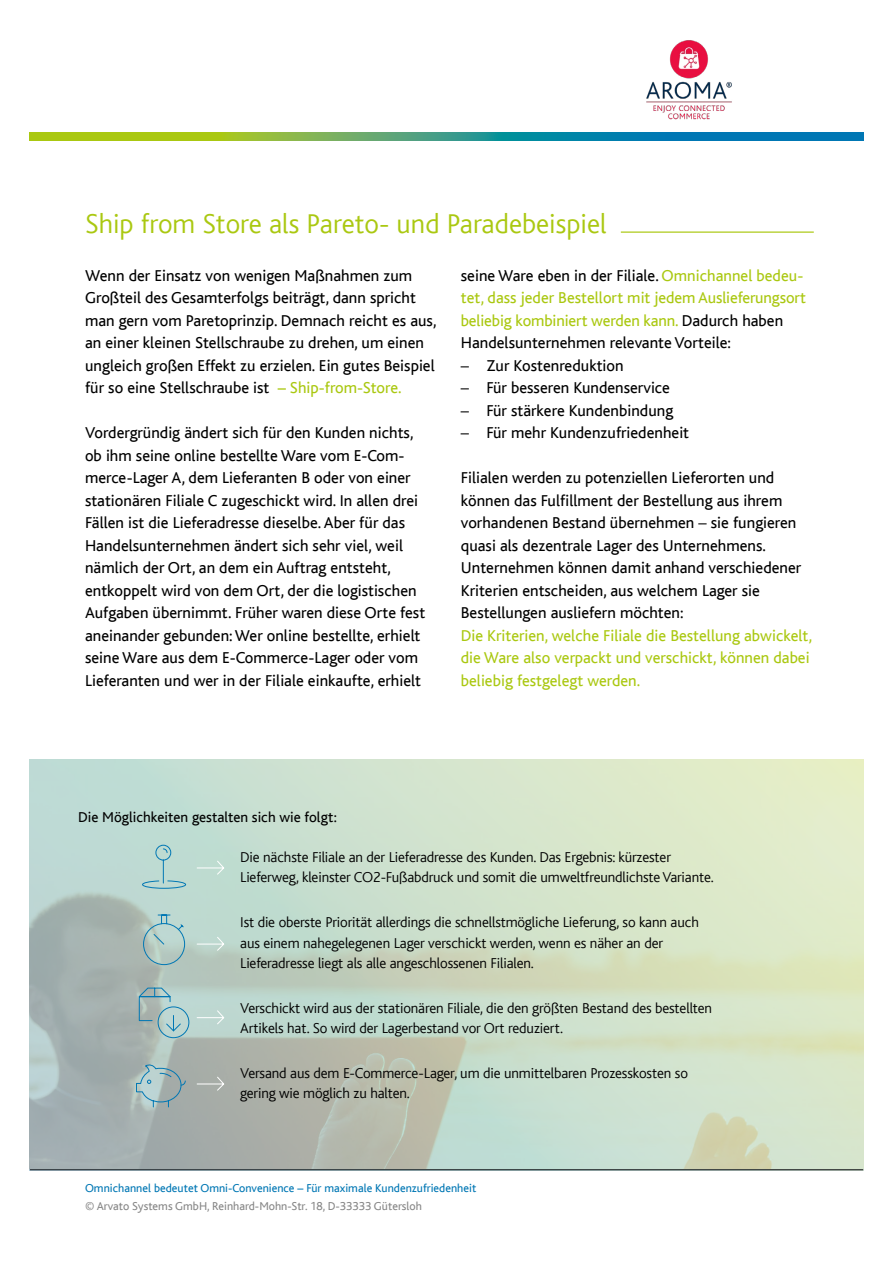
<style>
.page{position:relative;width:893px;height:1263px;background:#fff}
.page>*{position:absolute;margin:0;border:0;box-sizing:border-box;transform-origin:0 0}
.t1{font:300 28.5px "Bliss";color:#aac811}
.t2{font:16.5px/22.5px "Bliss";color:#000}
.t3{font:16.5px/22.5px "Bliss";color:#aac811}
.t4{font:300 15px/20.2px "Bliss";letter-spacing:-.01em;color:#000}
.t5{font:15px "Bliss";color:#000}
.t6{font:12px "Bliss";color:#0077b4}
.t7{font:12px "Bliss";color:#878787}
.s1{color:#aac811}
.s2{color:#000}
.s3{font-weight:300}
</style>
<div class="page">
<svg style="left:30px;top:759px;width:833px;height:410px;background:#c7d7c4"></svg>
<svg style="left:30px;top:132px;width:833px;height:9px;background:#4fa06d"></svg>
<hr style="left:621px;top:231px;width:193px;height:2px;background:#aac811">
<hr style="left:30px;top:1169px;width:833px;height:1px;background:#000">
<svg style="left:196px;top:860px;width:29px;height:15px"></svg>
<svg style="left:143px;top:914px;width:42px;height:51px;background:#a8c7c4"></svg>
<svg style="left:142px;top:844px;width:45px;height:45px;background:#afd2cf"></svg>
<svg style="left:137px;top:987px;width:53px;height:51px;background:#a3bfbf"></svg>
<svg style="left:136px;top:1064px;width:50px;height:44px;background:#9fb6b8"></svg>
<svg style="left:196px;top:936px;width:29px;height:15px"></svg>
<svg style="left:196px;top:1009px;width:29px;height:16px"></svg>
<svg style="left:196px;top:1076px;width:29px;height:15px"></svg>
<img style="left:626px;top:40px;width:122px;height:96px">
<h1 class="t1" style="left:85px;top:208px;width:523px">Ship from Store als Pareto- und Paradebeispiel</h1>
<p class="t2" style="left:85px;top:264px;width:353px">Wenn der Einsatz von wenigen Maßnahmen zum Großteil des Gesamterfolgs beiträgt, dann spricht man gern vom Paretoprinzip. Demnach reicht es aus, an einer kleinen Stellschraube zu drehen, um einen ungleich großen Effekt zu erzielen. Ein gutes Beispiel für so eine Stellschraube ist <span class="s1">– Ship-from-Store.</span></p>
<p class="t2" style="left:85px;top:422px;width:342px">Vordergründig ändert sich für den Kunden nichts, ob ihm seine online bestellte Ware vom E-Com&shy;merce-Lager A, dem Lieferanten B oder von einer stationären Filiale C zugeschickt wird. In allen drei Fällen ist die Lieferadresse dieselbe. Aber für das Handelsunternehmen ändert sich sehr viel, weil nämlich der Ort, an dem ein Auftrag entsteht, entkoppelt wird von dem Ort, der die logistischen Aufgaben übernimmt. Früher waren diese Orte fest aneinander gebunden: Wer online bestellte, erhielt seine Ware aus dem E-Commerce-Lager oder vom Lieferanten und wer in der Filiale einkaufte, erhielt</p>
<p class="t3" style="left:461px;top:264px;width:347px"><span class="s2">seine Ware eben in der Filiale.</span> Omnichannel bedeu&shy;tet, dass jeder Bestellort mit jedem Auslieferungsort beliebig kombiniert werden kann. <span class="s2">Dadurch haben Handelsunternehmen relevante Vorteile:</span></p>
<p class="t2" style="left:461px;top:354px;width:164px"><span class="s3">–</span> Zur Kostenreduktion</p>
<p class="t2" style="left:461px;top:377px;width:211px"><span class="s3">–</span> Für besseren Kundenservice</p>
<p class="t2" style="left:461px;top:399px;width:214px"><span class="s3">–</span> Für stärkere Kundenbindung</p>
<p class="t2" style="left:461px;top:422px;width:230px"><span class="s3">–</span> Für mehr Kundenzufriedenheit</p>
<p class="t2" style="left:461px;top:467px;width:342px">Filialen werden zu potenziellen Lieferorten und können das Fulfillment der Bestellung aus ihrem vorhandenen Bestand übernehmen <span class="s3">–</span> sie fungieren quasi als dezentrale Lager des Unternehmens.<br>Unternehmen können damit anhand verschiedener Kriterien entscheiden, aus welchem Lager sie Bestellungen ausliefern möchten:</p>
<p class="t3" style="left:461px;top:624px;width:353px">Die Kriterien, welche Filiale die Bestellung abwickelt, die Ware also verpackt und verschickt, können dabei beliebig festgelegt werden.</p>
<p class="t5" style="left:78px;top:809px;width:260px">Die Möglichkeiten gestalten sich wie folgt:</p>
<p class="t4" style="left:240px;top:847px;width:475px">Die nächste Filiale an der Lieferadresse des Kunden. Das Ergebnis: kürzester<br>Lieferweg, kleinster CO2-Fußabdruck und somit die umweltfreundlichste Variante.</p>
<p class="t4" style="left:240px;top:912px;width:460px">Ist die oberste Priorität allerdings die schnellstmögliche Lieferung, so kann auch aus einem nahegelegenen Lager verschickt werden, wenn es näher an der<br>Lieferadresse liegt als alle angeschlossenen Filialen.</p>
<p class="t4" style="left:240px;top:998px;width:473px">Verschickt wird aus der stationären Filiale, die den größten Bestand des bestellten<br>Artikels hat. So wird der Lagerbestand vor Ort reduziert.</p>
<p class="t4" style="left:240px;top:1063px;width:449px">Versand aus dem E-Commerce-Lager, um die unmittelbaren Prozesskosten so gering wie möglich zu halten.</p>
<p class="t6" style="left:85px;top:1182px;width:393px">Omnichannel bedeutet Omni-Convenience – Für maximale Kundenzufriedenheit</p>
<p class="t7" style="left:85px;top:1200px;width:338px">© Arvato Systems GmbH, Reinhard-Mohn-Str. 18, D-33333 Gütersloh</p>
</div>
